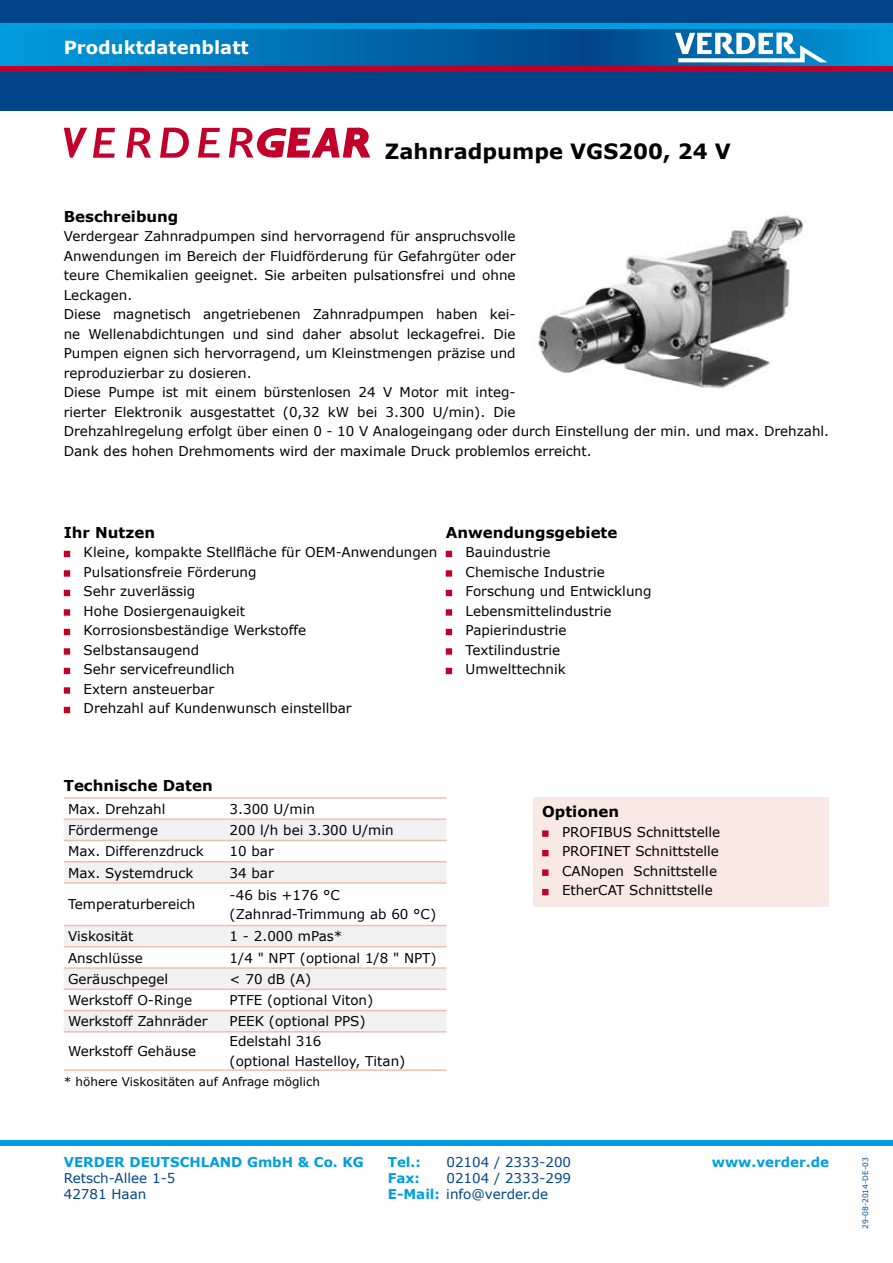
<style>
.page{position:relative;width:893px;height:1263px;background:#fff}
.page>*{position:absolute;margin:0;border:0;box-sizing:border-box;transform-origin:0 0}
.t1{font:700 21px "Verdana";color:#000}
.t2{font:700 18px "Verdana";color:#fff}
.t3{font:700 15px "Verdana";color:#000}
.t4{font:13.5px/19.5px "Verdana";color:#000}
.t5{font:13.5px "Verdana";color:#004588}
.t6{font:700 13.5px "Verdana";color:#009ee0}
.t7{font:12px "Verdana";color:#000}
.t8{font:7.5px "Verdana";color:#004b93}
.s1{font-weight:700;color:#009ee0}
</style>
<div class="page">
<svg style="left:64px;top:551px;width:6px;height:6px"></svg>
<svg style="left:64px;top:570px;width:6px;height:7px"></svg>
<svg style="left:64px;top:590px;width:6px;height:6px"></svg>
<svg style="left:64px;top:609px;width:6px;height:7px"></svg>
<svg style="left:64px;top:629px;width:6px;height:6px"></svg>
<svg style="left:64px;top:648px;width:6px;height:7px"></svg>
<svg style="left:64px;top:668px;width:6px;height:6px"></svg>
<svg style="left:64px;top:687px;width:6px;height:7px"></svg>
<svg style="left:64px;top:707px;width:6px;height:6px"></svg>
<svg style="left:446px;top:551px;width:6px;height:6px"></svg>
<svg style="left:446px;top:570px;width:6px;height:7px"></svg>
<svg style="left:446px;top:590px;width:6px;height:6px"></svg>
<svg style="left:446px;top:609px;width:6px;height:7px"></svg>
<svg style="left:446px;top:629px;width:6px;height:6px"></svg>
<svg style="left:446px;top:648px;width:6px;height:7px"></svg>
<svg style="left:446px;top:668px;width:6px;height:6px"></svg>
<svg style="left:64px;top:820px;width:382px;height:211px;fill:#f5f1f2"></svg>
<hr style="left:64px;top:797px;width:161px;height:2px;background:#edbdb1">
<hr style="left:225px;top:797px;width:221px;height:2px;background:#edbdb1">
<hr style="left:64px;top:818px;width:161px;height:2px;background:#edbdb1">
<hr style="left:225px;top:818px;width:221px;height:2px;background:#edbdb1">
<hr style="left:64px;top:840px;width:161px;height:1px;background:#edbdb1">
<hr style="left:225px;top:840px;width:221px;height:1px;background:#edbdb1">
<hr style="left:64px;top:861px;width:161px;height:1px;background:#edbdb1">
<hr style="left:225px;top:861px;width:221px;height:1px;background:#edbdb1">
<hr style="left:64px;top:882px;width:161px;height:2px;background:#edbdb1">
<hr style="left:225px;top:882px;width:221px;height:2px;background:#edbdb1">
<hr style="left:64px;top:925px;width:161px;height:1px;background:#edbdb1">
<hr style="left:225px;top:925px;width:221px;height:1px;background:#edbdb1">
<hr style="left:64px;top:946px;width:161px;height:1px;background:#edbdb1">
<hr style="left:225px;top:946px;width:221px;height:1px;background:#edbdb1">
<hr style="left:64px;top:967px;width:161px;height:2px;background:#edbdb1">
<hr style="left:225px;top:967px;width:221px;height:2px;background:#edbdb1">
<hr style="left:64px;top:988px;width:161px;height:2px;background:#edbdb1">
<hr style="left:225px;top:988px;width:221px;height:2px;background:#edbdb1">
<hr style="left:64px;top:1010px;width:161px;height:1px;background:#edbdb1">
<hr style="left:225px;top:1010px;width:221px;height:1px;background:#edbdb1">
<hr style="left:64px;top:1031px;width:161px;height:1px;background:#edbdb1">
<hr style="left:225px;top:1031px;width:221px;height:1px;background:#edbdb1">
<hr style="left:64px;top:1069px;width:161px;height:2px;background:#edbdb1">
<hr style="left:225px;top:1069px;width:221px;height:2px;background:#edbdb1">
<svg style="left:93px;top:128px;width:22px;height:30px"></svg>
<svg style="left:160px;top:128px;width:29px;height:30px"></svg>
<svg style="left:198px;top:128px;width:22px;height:30px"></svg>
<svg style="left:64px;top:128px;width:23px;height:30px"></svg>
<svg style="left:126px;top:128px;width:25px;height:30px"></svg>
<svg style="left:229px;top:128px;width:141px;height:30px"></svg>
<div style="left:0;top:0;width:893px;height:111px;background:#004588"></div>
<svg style="left:0;top:28px;width:893px;height:39px"></svg>
<div style="left:0;top:23px;width:893px;height:5px;background:#009ee0"></div>
<div style="left:0;top:67px;width:893px;height:5px;background:#c1002a"></div>
<svg style="left:675px;top:33px;width:153px;height:29px"></svg>
<div style="left:0;top:1140px;width:893px;height:5px;background:#009ee0"></div>
<div style="left:534px;top:797px;width:295px;height:109px;background:#f9e9e4"></div>
<svg style="left:542px;top:830px;width:7px;height:7px"></svg>
<svg style="left:542px;top:850px;width:7px;height:6px"></svg>
<svg style="left:542px;top:869px;width:7px;height:7px"></svg>
<svg style="left:542px;top:889px;width:7px;height:6px"></svg>
<img style="left:538px;top:215px;width:269px;height:174px">
<h2 class="t2" style="left:64px;top:35px;width:186px">Produktdatenblatt</h2>
<h1 class="t1" style="left:385px;top:136px;width:347px">Zahnradpumpe VGS200, 24 V</h1>
<p class="t3" style="left:64px;top:206px;width:116px">Beschreibung</p>
<p class="t4" style="left:64px;top:226px;width:767px">Verdergear Zahnradpumpen sind hervorragend für anspruchsvolle<br>Anwendungen im Bereich der Fluidförderung für Gefahrgüter oder<br>teure Chemikalien geeignet. Sie arbeiten pulsationsfrei und ohne<br>Leckagen.<br>Diese magnetisch angetriebenen Zahnradpumpen haben kei-<br>ne Wellenabdichtungen und sind daher absolut leckagefrei. Die<br>Pumpen eignen sich hervorragend, um Kleinstmengen präzise und<br>reproduzierbar zu dosieren.<br>Diese Pumpe ist mit einem bürstenlosen 24 V Motor mit integ-<br>rierter Elektronik ausgestattet (0,32 kW bei 3.300 U/min). Die<br>Drehzahlregelung erfolgt über einen 0 - 10 V Analogeingang oder durch Einstellung der min. und max. Drehzahl.<br>Dank des hohen Drehmoments wird der maximale Druck problemlos erreicht.</p>
<p class="t3" style="left:64px;top:522px;width:93px">Ihr Nutzen</p>
<p class="t4" style="left:84px;top:542px;width:355px">Kleine, kompakte Stellfläche für OEM-Anwendungen<br>Pulsationsfreie Förderung<br>Sehr zuverlässig<br>Hohe Dosiergenauigkeit<br>Korrosionsbeständige Werkstoffe<br>Selbstansaugend<br>Sehr servicefreundlich<br>Extern ansteuerbar<br>Drehzahl auf Kundenwunsch einstellbar</p>
<p class="t3" style="left:446px;top:522px;width:173px">Anwendungsgebiete</p>
<p class="t4" style="left:466px;top:542px;width:187px">Bauindustrie<br>Chemische Industrie<br>Forschung und Entwicklung<br>Lebensmittelindustrie<br>Papierindustrie<br>Textilindustrie<br>Umwelttechnik</p>
<p class="t3" style="left:64px;top:775px;width:150px">Technische Daten</p>
<p class="t4" style="left:68px;top:799px;width:99px">Max. Drehzahl</p>
<p class="t4" style="left:230px;top:799px;width:87px">3.300 U/min</p>
<p class="t4" style="left:68px;top:820px;width:92px">Fördermenge</p>
<p class="t4" style="left:230px;top:820px;width:165px">200 l/h bei 3.300 U/min</p>
<p class="t4" style="left:68px;top:841px;width:137px">Max. Differenzdruck</p>
<p class="t4" style="left:230px;top:841px;width:46px">10 bar</p>
<p class="t4" style="left:68px;top:863px;width:127px">Max. Systemdruck</p>
<p class="t4" style="left:230px;top:863px;width:46px">34 bar</p>
<p class="t4" style="left:68px;top:895px;width:129px">Temperaturbereich</p>
<p class="t4" style="left:230px;top:885px;width:208px">-46 bis +176 °C (Zahnrad-Trimmung ab 60 °C)</p>
<p class="t4" style="left:68px;top:926px;width:67px">Viskosität</p>
<p class="t4" style="left:230px;top:926px;width:114px">1 - 2.000 mPas*</p>
<p class="t4" style="left:68px;top:948px;width:76px">Anschlüsse</p>
<p class="t4" style="left:230px;top:948px;width:209px">1/4 " NPT (optional 1/8 " NPT)</p>
<p class="t4" style="left:68px;top:969px;width:102px">Geräuschpegel</p>
<p class="t4" style="left:230px;top:969px;width:83px">&lt; 70 dB (A)</p>
<p class="t4" style="left:68px;top:990px;width:126px">Werkstoff O-Ringe</p>
<p class="t4" style="left:230px;top:990px;width:145px">PTFE (optional Viton)</p>
<p class="t4" style="left:68px;top:1011px;width:141px">Werkstoff Zahnräder</p>
<p class="t4" style="left:230px;top:1011px;width:138px">PEEK (optional PPS)</p>
<p class="t4" style="left:68px;top:1041px;width:130px">Werkstoff Gehäuse</p>
<p class="t4" style="left:230px;top:1031px;width:177px">Edelstahl 316<br>(optional Hastelloy, Titan)</p>
<p class="t7" style="left:64px;top:1073px;width:258px">* höhere Viskositäten auf Anfrage möglich</p>
<p class="t3" style="left:542px;top:801px;width:78px">Optionen</p>
<p class="t4" style="left:562px;top:822px;width:160px">PROFIBUS Schnittstelle<br>PROFINET Schnittstelle<br>CANopen Schnittstelle<br>EtherCAT Schnittstelle</p>
<p class="t6" style="left:64px;top:1152px;width:302px">VERDER DEUTSCHLAND GmbH &amp; Co. KG</p>
<p class="t6" style="left:388px;top:1152px;width:35px">Tel.:</p>
<p class="t5" style="left:446px;top:1153px;width:126px">02104 / 2333-200</p>
<p class="t6" style="left:712px;top:1152px;width:119px">www.verder.de</p>
<p class="t5" style="left:64px;top:1169px;width:113px">Retsch-Allee 1-5</p>
<p class="t6" style="left:388px;top:1169px;width:34px">Fax:</p>
<p class="t5" style="left:446px;top:1169px;width:126px">02104 / 2333-299</p>
<p class="t5" style="left:64px;top:1185px;width:84px">42781 Haan</p>
<p class="t5" style="left:388px;top:1185px;width:162px"><span class="s1">E-Mail:</span> info@verder.de</p>
<p class="t8" style="left:860px;top:1229px;width:73px;rotate:-90deg">29-08-2014-DE-03</p>
</div>
